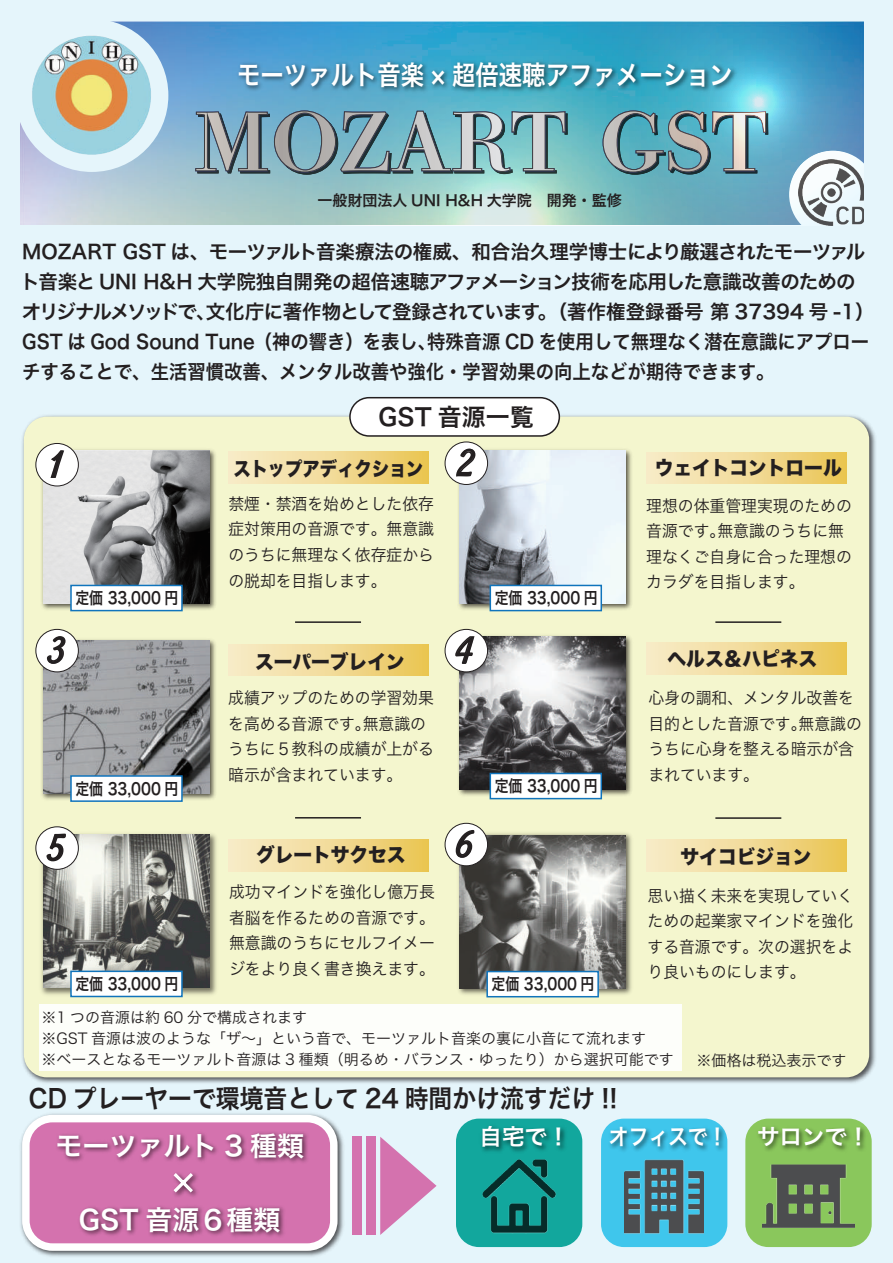
<style>
.page{position:relative;width:893px;height:1263px;background:#e5f5fb}
.page>*{position:absolute;margin:0;border:0;box-sizing:border-box;transform-origin:0 0}
.t1{font:39px "J Cfg";color:#231f20;scale:1.05 1}
.t2{font:27px "Hira Kaku Pro W6";color:#fff}
.t3{font:27px "Koz Go Pr 6 N";color:#fff}
.t4{font:26.85px "Hira Kaku Pro W6";color:#fff;scale:.87 1}
.t5{font:25.5px "Hira Kaku Pro W6";color:#231f20;scale:.93 1}
.t6{font:24px "Hira Kaku Pro W6";color:#231f20}
.t7{font:22.5px "Hira Kaku Pro W6";color:#fff}
.t8{font:22.5px "Hira Kaku Pro W6";color:#fff;scale:.88 1}
.t9{font:19.5px/30px "Hira Kaku Pro W6";color:#231f20}
.t10{font:19.5px "Hira Kaku Std W8";color:#231f20;scale:.96 1}
.t11{font:19.5px "Hira Kaku Std W8";color:#231f20;scale:.89 1}
.t12{font:16.5px/25.5px "Hira Kaku Pro W3";color:#231f20;scale:.96 1}
.t13{font:16.35px "Hira Kaku Pro W6";color:#231f20;scale:.85 1}
.t14{font:15px/21px "Hira Kaku Pro W3";color:#231f20}
.t15{font:15px "Hira Kaku Pro W6";color:#231f20}
</style>
<div class="page">
<div style="left:456px;top:1118px;width:126px;height:129px;background:#12a79d;border-radius:23px"></div>
<img style="left:482px;top:1164px;width:74px;height:70px">
<div style="left:601px;top:1118px;width:126px;height:129px;background:#3fc6ec;border-radius:23px"></div>
<div style="left:745px;top:1118px;width:127px;height:129px;background:#8ac75c;border-radius:23px"></div>
<img style="left:625px;top:1164px;width:79px;height:70px">
<img style="left:762px;top:1164px;width:93px;height:64px">
<img style="left:481px;top:1121px;width:97px;height:43px">
<img style="left:605px;top:1121px;width:123px;height:43px">
<img style="left:753px;top:1121px;width:119px;height:43px">
<svg style="left:380px;top:1137px;width:57px;height:98px"></svg>
<div style="left:352px;top:1137px;width:9px;height:98px;background:#d472ae"></div>
<div style="left:366px;top:1137px;width:9px;height:98px;background:#d472ae"></div>
<img style="left:20px;top:1113px;width:324px;height:144px">
<div style="left:26px;top:1118px;width:308px;height:129px;background:#d472ae;border-radius:27px"></div>
<div style="left:22px;top:1115px;width:316px;height:136px;border:8px solid #fff;border-radius:27px"></div>
<img style="left:57px;top:1127px;width:268px;height:36px">
<img style="left:39px;top:1206px;width:286px;height:44px">
<img style="left:165px;top:1173px;width:41px;height:39px">
<svg style="left:172px;top:1173px;width:22px;height:20px"></svg>
<img style="left:22px;top:415px;width:854px;height:668px">
<div style="left:24px;top:417px;width:845px;height:660px;background:#f4f6ce;border-radius:23px"></div>
<img style="left:455px;top:632px;width:177px;height:167px">
<img style="left:460px;top:637px;width:166px;height:153px">
<div style="left:350px;top:398px;width:209px;height:38px;background:#fff;border-radius:19px"></div>
<div style="left:349px;top:397px;width:211px;height:40px;border:2px solid #231f20;border-radius:19px"></div>
<img style="left:39px;top:446px;width:177px;height:166px">
<img style="left:44px;top:451px;width:165px;height:153px">
<img style="left:39px;top:636px;width:177px;height:164px">
<img style="left:44px;top:641px;width:165px;height:153px">
<img style="left:39px;top:829px;width:178px;height:166px">
<img style="left:44px;top:835px;width:165px;height:153px">
<img style="left:454px;top:832px;width:178px;height:166px">
<img style="left:460px;top:835px;width:166px;height:153px">
<div style="left:36px;top:443px;width:42px;height:43px;background:#fff;border-radius:50%"></div>
<div style="left:36px;top:443px;width:43px;height:43px;border:1px solid #231f20;border-radius:50%"></div>
<svg style="left:50px;top:450px;width:15px;height:28px"></svg>
<div style="left:36px;top:629px;width:42px;height:43px;background:#fff;border-radius:50%"></div>
<div style="left:36px;top:629px;width:43px;height:43px;border:1px solid #231f20;border-radius:50%"></div>
<svg style="left:46px;top:636px;width:20px;height:28px"></svg>
<div style="left:445px;top:629px;width:43px;height:43px;background:#fff;border-radius:50%"></div>
<div style="left:445px;top:629px;width:43px;height:43px;border:1px solid #231f20;border-radius:50%"></div>
<svg style="left:454px;top:634px;width:21px;height:30px"></svg>
<div style="left:36px;top:827px;width:42px;height:42px;background:#fff;border-radius:50%"></div>
<div style="left:36px;top:827px;width:43px;height:42px;border:1px solid #231f20;border-radius:50%"></div>
<svg style="left:46px;top:833px;width:20px;height:29px"></svg>
<div style="left:445px;top:823px;width:43px;height:43px;background:#fff;border-radius:50%"></div>
<div style="left:445px;top:823px;width:43px;height:43px;border:1px solid #231f20;border-radius:50%"></div>
<svg style="left:455px;top:830px;width:20px;height:28px"></svg>
<hr style="left:295px;top:621px;width:66px;height:2px;background:#231f20">
<hr style="left:295px;top:817px;width:66px;height:1px;background:#231f20">
<hr style="left:715px;top:621px;width:66px;height:2px;background:#231f20">
<hr style="left:715px;top:817px;width:66px;height:2px;background:#231f20">
<img style="left:455px;top:446px;width:177px;height:166px">
<img style="left:460px;top:450px;width:166px;height:153px">
<div style="left:445px;top:442px;width:43px;height:42px;background:#fff;border-radius:50%"></div>
<div style="left:445px;top:442px;width:43px;height:43px;border:1px solid #231f20;border-radius:50%"></div>
<svg style="left:456px;top:448px;width:20px;height:29px"></svg>
<div style="left:228px;top:452px;width:200px;height:32px;background:linear-gradient(to right,#f8edcf,#ebc75a)"></div>
<div style="left:646px;top:452px;width:200px;height:32px;background:linear-gradient(to right,#f8edcf,#ebc75a)"></div>
<div style="left:228px;top:644px;width:200px;height:32px;background:linear-gradient(to right,#f8edcf,#ebc75a)"></div>
<div style="left:646px;top:643px;width:200px;height:32px;background:linear-gradient(to right,#f8edcf,#ebc75a)"></div>
<div style="left:228px;top:839px;width:200px;height:32px;background:linear-gradient(to right,#f8edcf,#ebc75a)"></div>
<div style="left:646px;top:839px;width:200px;height:32px;background:linear-gradient(to right,#f8edcf,#ebc75a)"></div>
<div style="left:39px;top:1004px;width:642px;height:66px;background:#fff"></div>
<img style="left:20px;top:22px;width:273px;height:203px">
<svg style="left:20px;top:22px;width:148px;height:150px"></svg>
<img style="left:28px;top:33px;width:128px;height:128px">
<svg style="left:293px;top:22px;width:299px;height:203px;background:#77bfcd"></svg>
<svg style="left:195px;top:110px;width:373px;height:65px;background:#7ea2ab"></svg>
<svg style="left:592px;top:22px;width:272px;height:203px;background:#64a6be"></svg>
<img style="left:199px;top:57px;width:577px;height:49px">
<div style="left:70px;top:585px;width:113px;height:26px;background:#fff;border:2px solid #1074bc"></div>
<div style="left:490px;top:585px;width:112px;height:26px;background:#fff;border:2px solid #1074bc"></div>
<div style="left:70px;top:775px;width:113px;height:27px;background:#fff;border:2px solid #1074bc"></div>
<div style="left:490px;top:773px;width:112px;height:26px;background:#fff;border:2px solid #1074bc"></div>
<div style="left:70px;top:970px;width:113px;height:27px;background:#fff;border:2px solid #1074bc"></div>
<div style="left:486px;top:971px;width:113px;height:26px;background:#fff;border:2px solid #1074bc"></div>
<h3 class="t4" style="left:237px;top:50px;width:572px">モーツァルト音楽 × 超倍速聴アファメーション</h3>
<p class="t15" style="left:318px;top:187px;width:306px">一般財団法人 UNI H&amp;H 大学院　開発・監修</p>
<p class="t9" style="left:20px;top:236px;width:856px">MOZART GST は、モーツァルト音楽療法の権威、和合治久理学博士により厳選されたモーツァルト音楽と UNI H&amp;H 大学院独自開発の超倍速聴アファメーション技術を応用した意識改善のためのオリジナルメソッドで、文化庁に著作物として登録されています。（著作権登録番号 第 37394 号 -1）GST は God Sound Tune（神の響き）を表し、特殊音源 CD を使用して無理なく潜在意識にアプローチすることで、生活習慣改善、メンタル改善や強化・学習効果の向上などが期待できます。</p>
<h1 class="t1" style="left:36px;top:446px;width:40px">１</h1>
<p class="t13" style="left:75px;top:583px;width:123px">定価 33,000 円</p>
<h3 class="t6" style="left:379px;top:395px;width:157px">GST 音源一覧</h3>
<h1 class="t1" style="left:456px;top:444px;width:20px">2</h1>
<p class="t11" style="left:233px;top:458px;width:215px">ストップアディクション</p>
<p class="t10" style="left:655px;top:457px;width:196px">ウェイトコントロール</p>
<p class="t12" style="left:228px;top:489px;width:216px;text-align:justify">禁煙・禁酒を始めとした依存症対策用の音源です。無意識のうちに無理なく依存症からの脱却を目指します。</p>
<p class="t13" style="left:495px;top:583px;width:123px">定価 33,000 円</p>
<p class="t12" style="left:646px;top:492px;width:216px">理想の体重管理実現のための音源です。無意識のうちに無理なくご自身に合った理想のカラダを目指します。</p>
<h1 class="t1" style="left:47px;top:631px;width:20px">3</h1>
<h1 class="t1" style="left:455px;top:631px;width:20px">4</h1>
<p class="t10" style="left:255px;top:651px;width:157px">スーパーブレイン</p>
<p class="t10" style="left:668px;top:648px;width:157px">ヘルス＆ハピネス</p>
<p class="t12" style="left:228px;top:684px;width:216px">成績アップのための学習効果を高める音源です。無意識のうちに５教科の成績が上がる暗示が含まれています。</p>
<p class="t12" style="left:648px;top:684px;width:224px">心身の調和、メンタル改善を目的とした音源です。無意識のうちに心身を整える暗示が含まれています。</p>
<p class="t13" style="left:75px;top:774px;width:123px">定価 33,000 円</p>
<p class="t13" style="left:495px;top:771px;width:123px">定価 33,000 円</p>
<h1 class="t1" style="left:47px;top:829px;width:20px">5</h1>
<h1 class="t1" style="left:455px;top:825px;width:20px">6</h1>
<p class="t10" style="left:256px;top:844px;width:157px">グレートサクセス</p>
<p class="t10" style="left:681px;top:846px;width:138px">サイコビジョン</p>
<p class="t12" style="left:229px;top:878px;width:216px;text-align:justify">成功マインドを強化し億万長者脳を作るための音源です。無意識のうちにセルフイメージをより良く書き換えます。</p>
<p class="t12" style="left:647px;top:882px;width:216px;text-align:justify">思い描く未来を実現していくための起業家マインドを強化する音源です。次の選択をより良いものにします。</p>
<p class="t13" style="left:75px;top:969px;width:123px">定価 33,000 円</p>
<p class="t13" style="left:491px;top:969px;width:123px">定価 33,000 円</p>
<p class="t14" style="left:41px;top:1006px;width:634px">※1 つの音源は約 60 分で構成されます<br>※GST 音源は波のような「ザ～」という音で、モーツァルト音楽の裏に小音にて流れます<br>※ベースとなるモーツァルト音源は 3 種類（明るめ・バランス・ゆったり）から選択可能です</p>
<p class="t14" style="left:697px;top:1049px;width:151px">※価格は税込表示です</p>
<h3 class="t5" style="left:29px;top:1075px;width:635px">CD プレーヤーで環境音として 24 時間かけ流すだけ !!</h3>
<h2 class="t2" style="left:55px;top:1121px;width:250px">モーツァルト 3 種類</h2>
<h3 class="t7" style="left:480px;top:1116px;width:91px">自宅で！</h3>
<h3 class="t8" style="left:609px;top:1116px;width:136px">オフィスで！</h3>
<h3 class="t7" style="left:757px;top:1116px;width:114px">サロンで！</h3>
<h2 class="t3" style="left:170px;top:1168px;width:28px">×</h2>
<h2 class="t2" style="left:79px;top:1195px;width:203px">GST 音源６種類</h2>
</div>
